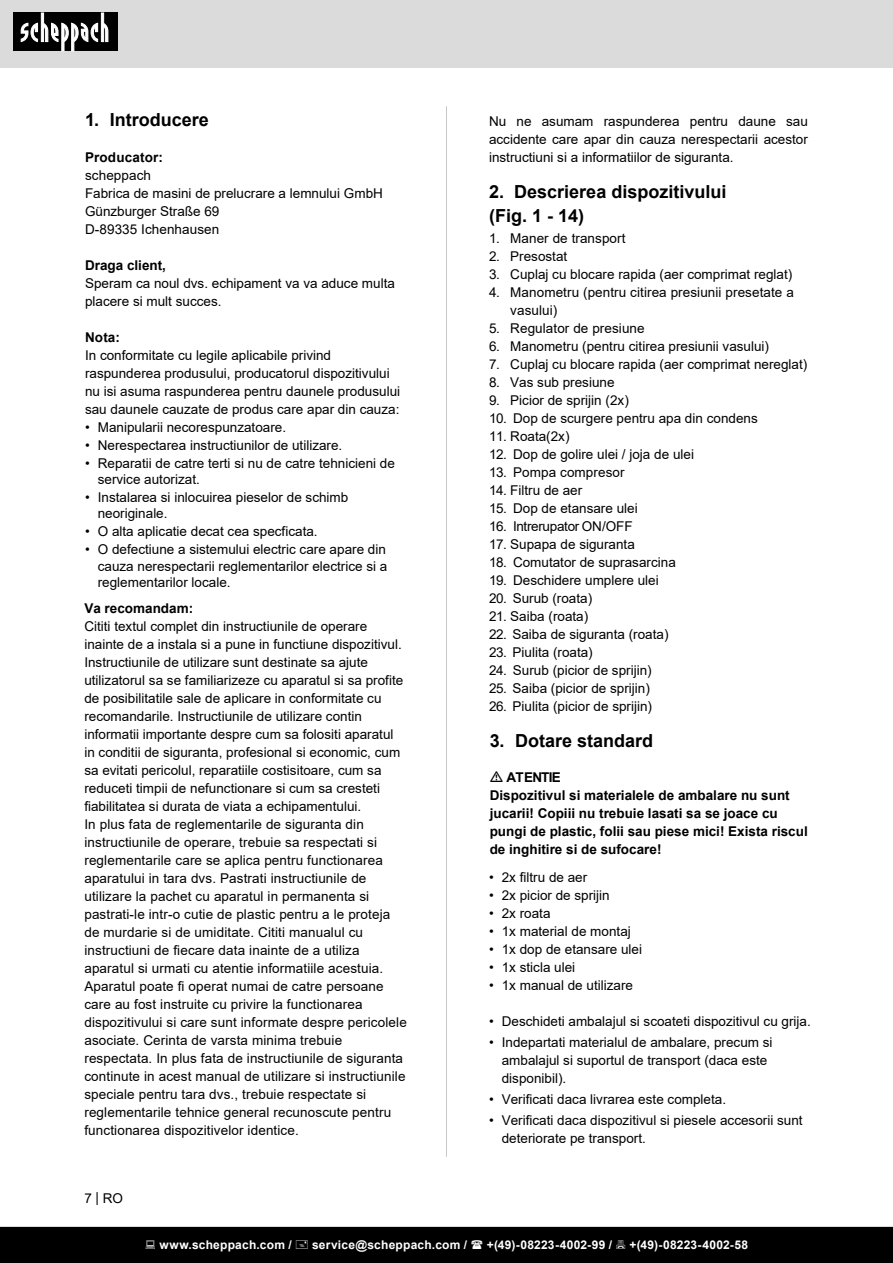
<style>
.page{position:relative;width:893px;height:1263px;background:#fff}
.page>*{position:absolute;margin:0;border:0;box-sizing:border-box;transform-origin:0 0}
.Grundtext_Bold{font:700 18px/24px "Arial";color:#000}
.Basiseinstellung{font:700 18px "Arial";color:#000}
.Basiseinstellung-2{font:13.5px/18px "Arial";color:#000}
.Grundtext_Bold-2{font:700 13.5px/18px "Arial";color:#000}
.Basiseinstellung-3{font:13.5px "Arial";letter-spacing:-.025em;color:#000}
.t1{font:700 12px "Arial";letter-spacing:.02em;color:#fff}
.s1{font-weight:700}
</style>
<div class="page">
<div style="left:0;top:0;width:893px;height:67px;background:#dbdbdb"></div>
<div style="left:13px;top:13px;width:105px;height:38px;background:#000"></div>
<svg style="left:21px;top:13px;width:87px;height:38px"></svg>
<hr style="left:446px;top:106px;width:1px;height:1051px;background:#c7c7c7">
<div style="left:0;top:1227px;width:893px;height:36px;background:#000"></div>
<p class="Basiseinstellung" style="left:85px;top:107px;width:125px">1. Introducere</p>
<p class="Basiseinstellung-2" style="left:85px;top:148px;width:299px"><span class="s1">Producator:<br></span>scheppach<br>Fabrica de masini de prelucrare a lemnului GmbH<br>Günzburger Straße 69<br>D-89335 Ichenhausen</p>
<p class="Basiseinstellung-2" style="left:85px;top:256px;width:311px"><span class="s1">Draga client,<br></span>Speram ca noul dvs. echipament va va aduce multa placere si mult succes.</p>
<p class="Basiseinstellung-2" style="left:85px;top:328px;width:317px"><span class="s1">Nota:<br></span>In conformitate cu legile aplicabile privind raspunderea produsului, producatorul dispozitivului nu isi asuma raspunderea pentru daunele produsului sau daunele cauzate de produs care apar din cauza:</p>
<p class="Basiseinstellung-2" style="left:85px;top:418px;width:203px">• Manipularii necorespunzatoare.</p>
<p class="Basiseinstellung-2" style="left:85px;top:436px;width:259px">• Nerespectarea instructiunilor de utilizare.</p>
<p class="Basiseinstellung-2" style="left:98px;top:455px;width:299px;line-height:16.2px;text-indent:-13px">• Reparatii de catre terti si nu de catre tehnicieni de service autorizat.</p>
<p class="Basiseinstellung-2" style="left:98px;top:489px;width:252px;line-height:16.2px;text-indent:-13px">• Instalarea si inlocuirea pieselor de schimb neoriginale.</p>
<p class="Basiseinstellung-2" style="left:85px;top:523px;width:234px">• O alta aplicatie decat cea specficata.</p>
<p class="Basiseinstellung-2" style="left:98px;top:541px;width:291px;line-height:16.2px;text-align:justify;text-indent:-13px">• O defectiune a sistemului electric care apare din cauza nerespectarii reglementarilor electrice si a reglementarilor locale.</p>
<p class="Basiseinstellung-2" style="left:84px;top:599px;width:324px"><span class="s1">Va recomandam:<br></span>Cititi textul complet din instructiunile de operare inainte de a instala si a pune in functiune dispozitivul.<br>Instructiunile de utilizare sunt destinate sa ajute utilizatorul sa se familiarizeze cu aparatul si sa profite de posibilitatile sale de aplicare in conformitate cu recomandarile. Instructiunile de utilizare contin informatii importante despre cum sa folositi aparatul in conditii de siguranta, profesional si economic, cum sa evitati pericolul, reparatiile costisitoare, cum sa reduceti timpii de nefunctionare si cum sa cresteti fiabilitatea si durata de viata a echipamentului.<br>In plus fata de reglementarile de siguranta din instructiunile de operare, trebuie sa respectati si reglementarile care se aplica pentru functionarea aparatului in tara dvs. Pastrati instructiunile de utilizare la pachet cu aparatul in permanenta si pastrati-le intr-o cutie de plastic pentru a le proteja de murdarie si de umiditate. Cititi manualul cu instructiuni de fiecare data inainte de a utiliza aparatul si urmati cu atentie informatiile acestuia.<br>Aparatul poate fi operat numai de catre persoane care au fost instruite cu privire la functionarea dispozitivului si care sunt informate despre pericolele asociate. Cerinta de varsta minima trebuie respectata. In plus fata de instructiunile de siguranta continute in acest manual de utilizare si instructiunile speciale pentru tara dvs., trebuie respectate si reglementarile tehnice general recunoscute pentru functionarea dispozitivelor identice.</p>
<p class="Basiseinstellung-2" style="left:84px;top:1189px;width:40px">7|RO</p>
<p class="Basiseinstellung-2" style="left:489px;top:112px;width:320px;text-align:justify">Nu ne asumam raspunderea pentru daune sau accidente care apar din cauza nerespectarii acestor instructiuni si a informatiilor de siguranta.</p>
<p class="Grundtext_Bold" style="left:489px;top:180px;width:239px">2. Descrierea dispozitivului (Fig. 1 - 14)</p>
<p class="Basiseinstellung-2" style="left:489px;top:229px;width:138px">1. Maner de transport</p>
<p class="Basiseinstellung-2" style="left:489px;top:247px;width:80px">2. Presostat</p>
<p class="Basiseinstellung-2" style="left:489px;top:265px;width:305px">3. Cuplaj cu blocare rapida (aer comprimat reglat)</p>
<p class="Basiseinstellung-2" style="left:510px;top:283px;width:285px;text-indent:-21px">4. Manometru (pentru citirea presiunii presetate a vasului)</p>
<p class="Basiseinstellung-2" style="left:489px;top:319px;width:157px">5. Regulator de presiune</p>
<p class="Basiseinstellung-2" style="left:489px;top:337px;width:282px">6. Manometru (pentru citirea presiunii vasului)</p>
<p class="Basiseinstellung-2" style="left:489px;top:355px;width:320px">7. Cuplaj cu blocare rapida (aer comprimat nereglat)</p>
<p class="Basiseinstellung-2" style="left:489px;top:373px;width:127px">8. Vas sub presiune</p>
<p class="Basiseinstellung-2" style="left:489px;top:391px;width:141px">9. Picior de sprijin (2x)</p>
<p class="Basiseinstellung-2" style="left:489px;top:409px;width:270px">10. Dop de scurgere pentru apa din condens</p>
<p class="Basiseinstellung-2" style="left:489px;top:427px;width:82px">11. Roata(2x)</p>
<p class="Basiseinstellung-2" style="left:489px;top:445px;width:206px">12. Dop de golire ulei / joja de ulei</p>
<p class="Basiseinstellung-2" style="left:489px;top:463px;width:137px">13. Pompa compresor</p>
<p class="Basiseinstellung-2" style="left:489px;top:481px;width:95px">14. Filtru de aer</p>
<p class="Basiseinstellung-2" style="left:489px;top:499px;width:150px">15. Dop de etansare ulei</p>
<p class="Basiseinstellung-3" style="left:489px;top:517px;width:145px">16. Intrerupator ON/OFF</p>
<p class="Basiseinstellung-2" style="left:489px;top:535px;width:147px">17. Supapa de siguranta</p>
<p class="Basiseinstellung-2" style="left:489px;top:553px;width:188px">18. Comutator de suprasarcina</p>
<p class="Basiseinstellung-2" style="left:489px;top:571px;width:171px">19. Deschidere umplere ulei</p>
<p class="Basiseinstellung-2" style="left:489px;top:589px;width:105px">20. Surub (roata)</p>
<p class="Basiseinstellung-2" style="left:489px;top:607px;width:101px">21. Saiba (roata)</p>
<p class="Basiseinstellung-2" style="left:489px;top:625px;width:181px">22. Saiba de siguranta (roata)</p>
<p class="Basiseinstellung-2" style="left:489px;top:643px;width:105px">23. Piulita (roata)</p>
<p class="Basiseinstellung-2" style="left:489px;top:661px;width:164px">24. Surub (picior de sprijin)</p>
<p class="Basiseinstellung-2" style="left:489px;top:679px;width:162px">25. Saiba (picior de sprijin)</p>
<p class="Basiseinstellung-2" style="left:489px;top:697px;width:165px">26. Piulita (picior de sprijin)</p>
<p class="Grundtext_Bold" style="left:490px;top:728px;width:165px">3. Dotare standard</p>
<p class="Grundtext_Bold-2" style="left:490px;top:768px;width:320px;text-indent:17px">ATENTIE<br>Dispozitivul si materialele de ambalare nu sunt jucarii! Copiii nu trebuie lasati sa se joace cu pungi de plastic, folii sau piese mici! Exista riscul de inghitire si de sufocare!</p>
<p class="Basiseinstellung-2" style="left:489px;top:868px;width:100px">• 2x filtru de aer</p>
<p class="Basiseinstellung-2" style="left:489px;top:886px;width:122px">• 2x picior de sprijin</p>
<p class="Basiseinstellung-2" style="left:489px;top:904px;width:63px">• 2x roata</p>
<p class="Basiseinstellung-2" style="left:489px;top:922px;width:143px">• 1x material de montaj</p>
<p class="Basiseinstellung-2" style="left:489px;top:940px;width:155px">• 1x dop de etansare ulei</p>
<p class="Basiseinstellung-2" style="left:489px;top:958px;width:88px">• 1x sticla ulei</p>
<p class="Basiseinstellung-2" style="left:489px;top:976px;width:146px">• 1x manual de utilizare</p>
<p class="Basiseinstellung-2" style="left:489px;top:1012px;width:323px">• Deschideti ambalajul si scoateti dispozitivul cu grija.</p>
<p class="Basiseinstellung-2" style="left:502px;top:1033px;width:272px;text-indent:-13px">• Indepartati materialul de ambalare, precum si ambalajul si suportul de transport (daca este disponibil).</p>
<p class="Basiseinstellung-2" style="left:489px;top:1090px;width:239px">• Verificati daca livrarea este completa.</p>
<p class="Basiseinstellung-2" style="left:502px;top:1111px;width:302px;text-indent:-13px">• Verificati daca dispozitivul si piesele accesorii sunt deteriorate pe transport.</p>
<p class="t1" style="left:159px;top:1236px;width:134px">www.scheppach.com /</p>
<p class="t1" style="left:312px;top:1236px;width:157px">service@scheppach.com /</p>
<p class="t1" style="left:487px;top:1236px;width:127px">+(49)-08223-4002-99 /</p>
<p class="t1" style="left:629px;top:1236px;width:120px">+(49)-08223-4002-58</p>
</div>
